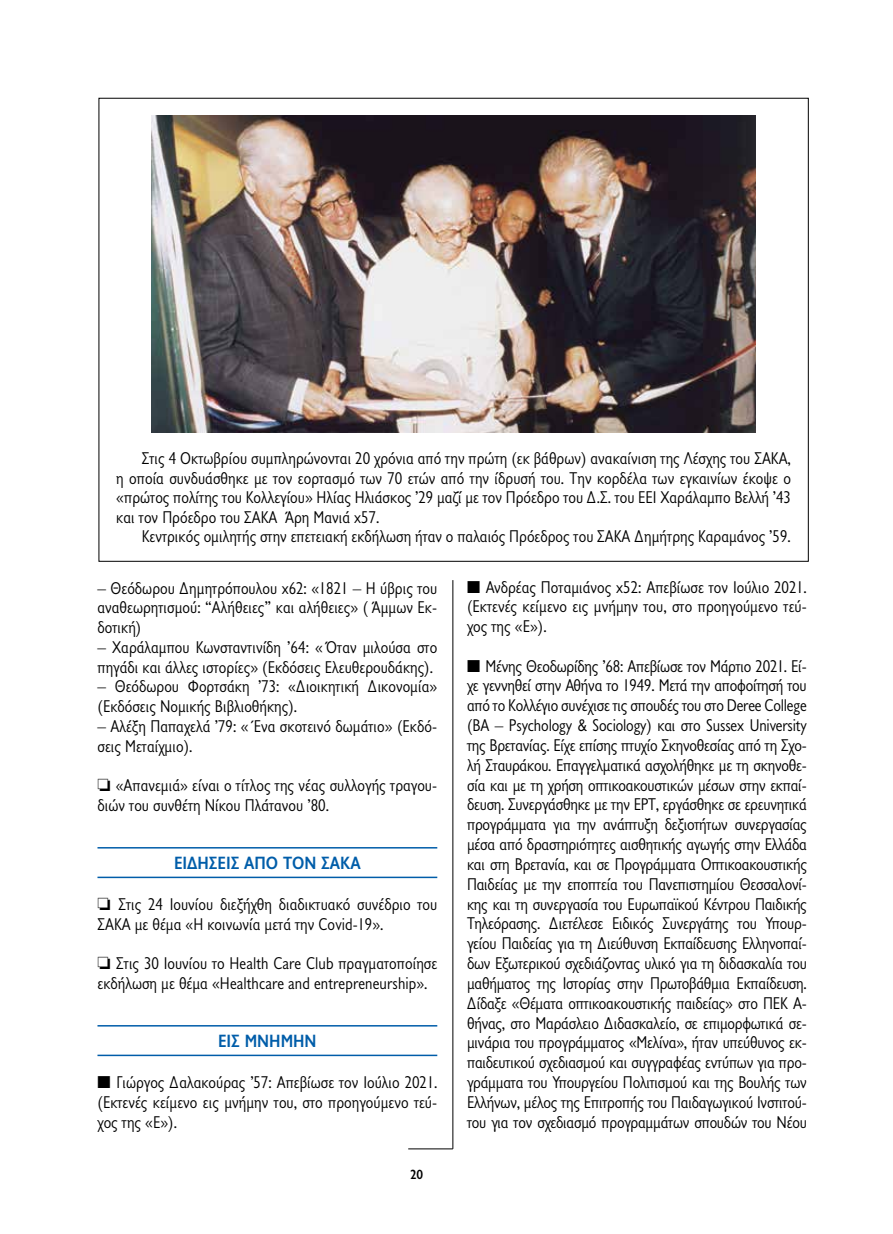
<style>
.page{position:relative;width:893px;height:1234px;background:#fff}
.page>*{position:absolute;margin:0;border:0;box-sizing:border-box;transform-origin:0 0}
.t1{font:700 18px "Gill Sans Hel SCOS";color:#005da9}
.t2{font:17.25px/19.8px "Gill Sans Hel SCOS";color:#000}
.t3{font:700 13.5px "Gill Sans Hel SCOS";color:#000}
</style>
<div class="page">
<hr style="left:408px;top:1148px;width:45px;height:1px;background:#000">
<hr style="left:453px;top:580px;width:1px;height:568px;background:#000">
<hr style="left:97px;top:846px;width:340px;height:2px;background:#005da9">
<hr style="left:97px;top:876px;width:340px;height:1px;background:#005da9">
<hr style="left:97px;top:1024px;width:340px;height:2px;background:#005da9">
<hr style="left:97px;top:1054px;width:340px;height:1px;background:#005da9">
<img style="left:151px;top:116px;width:605px;height:316px">
<p class="t2" style="left:116px;top:448px;width:676px;text-align:justify;text-indent:26px">Στις 4 Οκτωβρίου συμπληρώνονται 20 χρόνια από την πρώτη (εκ βάθρων) ανακαίνιση της Λέσχης του ΣΑΚΑ, η οποία συνδυάσθηκε με τον εορτασμό των 70 ετών από την ίδρυσή του. Την κορδέλα των εγκαινίων έκοψε ο «πρώτος πολίτης του Κολλεγίου» Ηλίας Ηλιάσκος ’29 μαζί με τον Πρόεδρο του Δ.Σ. του ΕΕΙ Χαράλαμπο Βελλή ’43 και τον Πρόεδρο του ΣΑΚΑ Άρη Μανιά x57.</p>
<p class="t2" style="left:142px;top:526px;width:651px">Κεντρικός ομιλητής στην επετειακή εκδήλωση ήταν ο παλαιός Πρόεδρος του ΣΑΚΑ Δημήτρης Καραμάνος ’59.</p>
<p class="t2" style="left:97px;top:578px;width:341px;text-align:justify">– Θεόδωρου Δημητρόπουλου x62: «1821 – Η ύβρις του αναθεωρητισμού: “Αλήθειες” και αλήθειες» ( Άμμων Εκ&shy;δοτική)</p>
<p class="t2" style="left:97px;top:637px;width:341px">– Χαράλαμπου Κωνσταντινίδη ’64: « Όταν μιλούσα στο πηγάδι και άλλες ιστορίες» (Εκδόσεις Ελευθερουδάκης).</p>
<p class="t2" style="left:97px;top:676px;width:341px">– Θεόδωρου Φορτσάκη ’73: «Διοικητική Δικονομία» (Εκδόσεις Νομικής Βιβλιοθήκης).</p>
<p class="t2" style="left:97px;top:716px;width:341px">– Αλέξη Παπαχελά ’79: « Ένα σκοτεινό δωμάτιο» (Εκδό&shy;σεις Μεταίχμιο).</p>
<p class="t2" style="left:97px;top:775px;width:341px">□ «Απανεμιά» είναι ο τίτλος της νέας συλλογής τραγου&shy;διών του συνθέτη Νίκου Πλάτανου ’80.</p>
<p class="t1" style="left:174px;top:852px;width:188px">ΕΙΔΗΣΕΙΣ ΑΠΟ ΤΟΝ ΣΑΚΑ</p>
<p class="t2" style="left:97px;top:894px;width:341px">□ Στις 24 Ιουνίου διεξήχθη διαδικτυακό συνέδριο του<br>ΣΑΚΑ με θέμα «Η κοινωνία μετά την Covid-19».</p>
<p class="t2" style="left:97px;top:953px;width:341px">□ Στις 30 Ιουνίου το Health Care Club πραγματοποίησε εκδήλωση με θέμα «Healthcare and entrepreneurship».</p>
<p class="t1" style="left:218px;top:1030px;width:100px">ΕΙΣ ΜΝΗΜΗΝ</p>
<p class="t2" style="left:97px;top:1072px;width:341px;text-align:justify">■ Γιώργος Δαλακούρας ’57: Απεβίωσε τον Ιούλιο 2021. (Εκτενές κείμενο εις μνήμην του, στο προηγούμενο τεύ&shy;χος της «Ε»).</p>
<p class="t3" style="left:410px;top:1166px;width:14px">20</p>
<p class="t2" style="left:467px;top:577px;width:341px;text-align:justify">■ Ανδρέας Ποταμιάνος x52: Απεβίωσε τον Ιούλιο 2021. (Εκτενές κείμενο εις μνήμην του, στο προηγούμενο τεύ&shy;χος της «Ε»).</p>
<p class="t2" style="left:467px;top:655px;width:341px;text-align:justify">■ Μένης Θεοδωρίδης ’68: Απεβίωσε τον Μάρτιο 2021. Εί&shy;χε γεννηθεί στην Αθήνα το 1949. Μετά την αποφοίτησή του από το Κολλέγιο συνέχισε τις σπουδές του στο Deree College (BA – Psychology &amp; Sociology) και στο Sussex University της Βρετανίας. Είχε επίσης πτυχίο Σκηνοθεσίας από τη Σχο&shy;λή Σταυράκου. Επαγγελματικά ασχολήθηκε με τη σκηνοθε&shy;σία και με τη χρήση οπτικοακουστικών μέσων στην εκπαί&shy;δευση. Συνεργάσθηκε με την ΕΡΤ, εργάσθηκε σε ερευνητικά προγράμματα για την ανάπτυξη δεξιοτήτων συνεργασίας μέσα από δραστηριότητες αισθητικής αγωγής στην Ελλάδα και στη Βρετανία, και σε Προγράμματα Οπτικοακουστικής Παιδείας με την εποπτεία του Πανεπιστημίου Θεσσαλονί&shy;κης και τη συνεργασία του Ευρωπαϊκού Κέντρου Παιδικής Τηλεόρασης. Διετέλεσε Ειδικός Συνεργάτης του Υπουρ&shy;γείου Παιδείας για τη Διεύθυνση Εκπαίδευσης Ελληνοπαί&shy;δων Εξωτερικού σχεδιάζοντας υλικό για τη διδασκαλία του μαθήματος της Ιστορίας στην Πρωτοβάθμια Εκπαίδευση.<br>Δίδαξε «Θέματα οπτικοακουστικής παιδείας» στο ΠΕΚ Α&shy;θήνας, στο Μαράσλειο Διδασκαλείο, σε επιμορφωτικά σε&shy;μινάρια του προγράμματος «Μελίνα», ήταν υπεύθυνος εκ&shy;παιδευτικού σχεδιασμού και συγγραφέας εντύπων για προ&shy;γράμματα του Υπουργείου Πολιτισμού και της Βουλής των Ελλήνων, μέλος της Επιτροπής του Παιδαγωγικού Ινστιτού&shy;του για τον σχεδιασμό προγραμμάτων σπουδών του Νέου</p>
</div>
